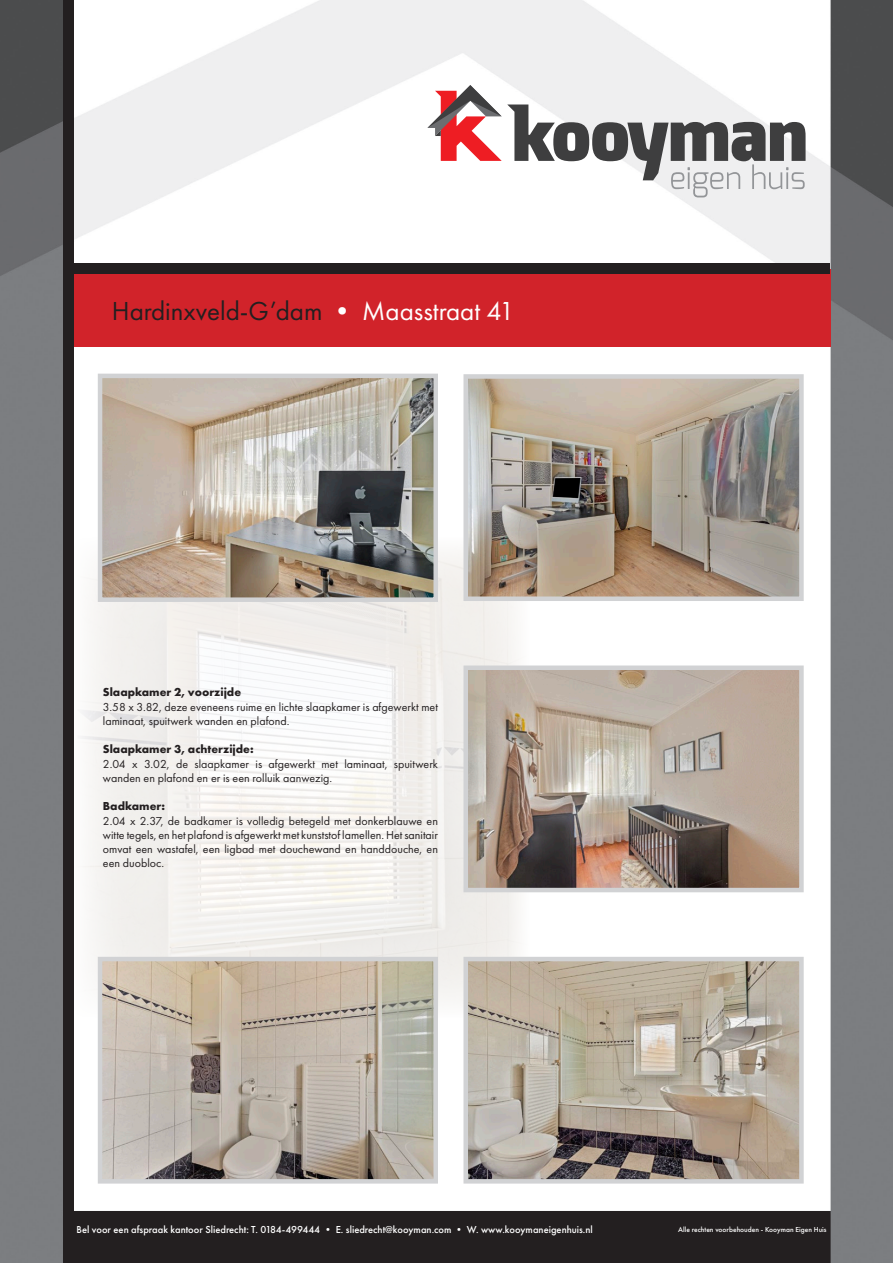
<style>
.page{position:relative;width:893px;height:1263px;background:#fff}
.page>*{position:absolute;margin:0;border:0;box-sizing:border-box;transform-origin:0 0}
.t1{font:27px "Futura PT";color:#231f20}
.t2{font:12px/14.2px "Futura PT";color:#231f20}
.t3{font:700 12px "Futura PT";color:#231f20}
.t4{font:500 10.5px "Futura PT";color:#fff}
.t5{font:10.5px "Futura PT";color:#fff}
.t6{font:500 7.5px "Futura PT";color:#fff}
.s1{color:#fff}
</style>
<div class="page">
<img style="left:0;top:0;width:893px;height:1263px">
<div style="left:70px;top:269px;width:761px;height:78px;background:#d1232a"></div>
<div style="left:70px;top:264px;width:760px;height:10px;background:#231f20"></div>
<div style="left:63px;top:0;width:10px;height:1263px;background:#231f20"></div>
<img style="left:73px;top:537px;width:457px;height:481px">
<img style="left:103px;top:379px;width:330px;height:218px">
<div style="left:98px;top:374px;width:340px;height:228px;border:4px solid #d1d2d4"></div>
<img style="left:103px;top:962px;width:330px;height:216px">
<div style="left:98px;top:957px;width:340px;height:226px;border:4px solid #d1d2d4"></div>
<img style="left:468px;top:962px;width:331px;height:216px">
<div style="left:463px;top:957px;width:341px;height:226px;border:4px solid #d1d2d4"></div>
<svg style="left:427px;top:85px;width:378px;height:112px"></svg>
<img style="left:468px;top:379px;width:331px;height:217px">
<div style="left:463px;top:374px;width:341px;height:227px;border:4px solid #d1d2d4"></div>
<img style="left:468px;top:670px;width:331px;height:217px">
<div style="left:463px;top:665px;width:341px;height:227px;border:4px solid #d1d2d4"></div>
<h1 class="t1" style="left:112px;top:295px;width:404px">Hardinxveld-G’dam <span class="s1">• Maasstraat 41</span></h1>
<p class="t3" style="left:103px;top:684px;width:140px">Slaapkamer 2, voorzijde</p>
<p class="t2" style="left:103px;top:699px;width:337px">3.58 x 3.82, deze eveneens ruime en lichte slaapkamer is afgewerkt met laminaat, spuitwerk wanden en plafond.</p>
<p class="t3" style="left:103px;top:741px;width:152px">Slaapkamer 3, achterzijde:</p>
<p class="t2" style="left:103px;top:756px;width:337px">2.04 x 3.02, de slaapkamer is afgewerkt met laminaat, spuitwerk wanden en plafond en er is een rolluik aanwezig.</p>
<p class="t3" style="left:103px;top:798px;width:64px">Badkamer:</p>
<p class="t2" style="left:103px;top:813px;width:337px;text-align:justify">2.04 x 2.37, de badkamer is volledig betegeld met donkerblauwe en witte tegels, en het plafond is afgewerkt met kunststof lamellen. Het sanitair omvat een wastafel, een ligbad met douchewand en handdouche, en een duobloc.</p>
<p class="t4" style="left:77px;top:1223px;width:518px">Bel voor een afspraak kantoor Sliedrecht: T. 0184-499444 • E. sliedrecht@kooyman.com • W. www.kooymaneigenhuis.nl</p>
<p class="t6" style="left:678px;top:1225px;width:150px">Alle rechten voorbehouden - Kooyman Eigen Huis</p>
<p class="t5" style="left:138px;top:1223px;width:167px">spraak kantoor Sliedrecht: T. 0184-49 4</p>
<p class="t5" style="left:318px;top:1223px;width:165px">• E. sliedrecht@ko yman.com • W. w</p>
<p class="t5" style="left:495px;top:1223px;width:90px">.kooymaneigenhuis.nl</p>
</div>
